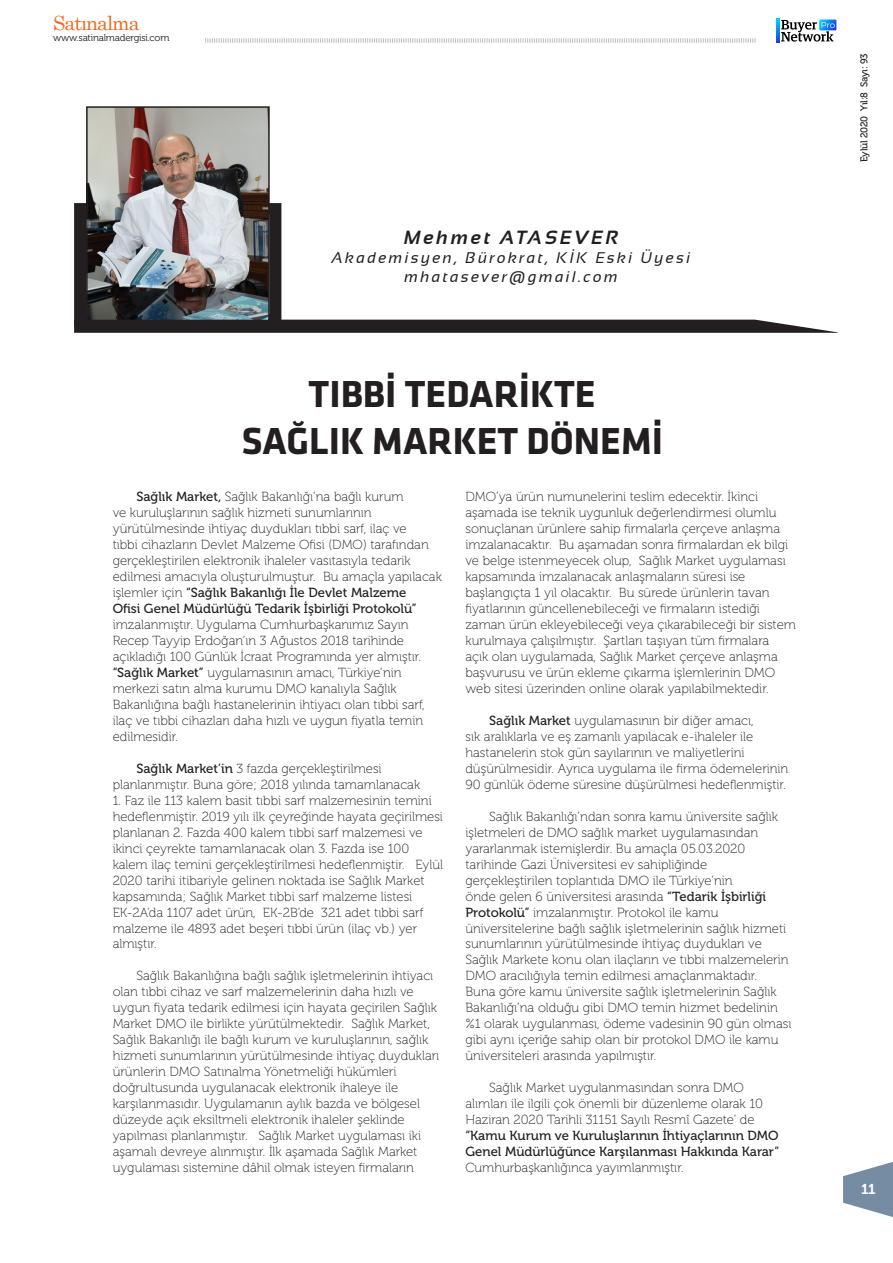
<style>
.page{position:relative;width:893px;height:1263px;background:#fff}
.page>*{position:absolute;margin:0;border:0;box-sizing:border-box;transform-origin:0 0}
.t1{font:700 39px/46.5px "Klavika";color:#231f20;text-align:center}
.t2{font:19.5px "Century";letter-spacing:-.05em;color:#f06822}
.Headline_Feature{font:italic 700 19.05px "Sansation";letter-spacing:.15em;color:#231f20}
.Headline_Feature-2{font:italic 15.45px/19px "Sansation";letter-spacing:.15em;color:#231f20;text-align:center}
.t3{font:14.25px "Museo 700";color:#fff}
.Body{font:13.2px/16px "Museo 100";color:#231f20}
.t4{font:9.9px "Museo 500";letter-spacing:-.02em;color:#231f20}
.t5{font:9.75px "Museo 300";letter-spacing:-.02em;color:#231f20}
.s1{font-family:"Museo 500"}
</style>
<div class="page">
<svg style="left:843px;top:1162px;width:50px;height:55px"></svg>
<svg style="left:205px;top:38px;width:551px;height:5px"></svg>
<svg style="left:781px;top:20px;width:55px;height:22px"></svg>
<svg style="left:777px;top:18px;width:2px;height:25px"></svg>
<svg style="left:74px;top:320px;width:764px;height:13px;background:#343031"></svg>
<div style="left:74px;top:203px;width:207px;height:124px;border:12px solid #231f20"></div>
<img style="left:89px;top:109px;width:178px;height:209px">
<div style="left:86px;top:106px;width:184px;height:215px;border:2px solid #231f20"></div>
<h2 class="t2" style="left:53px;top:6px;width:88px">Satınalma</h2>
<p class="t5" style="left:53px;top:32px;width:118px">www.satinalmadergisi.com</p>
<p class="Headline_Feature" style="left:404px;top:226px;width:216px">Mehmet ATASEVER</p>
<p class="Headline_Feature-2" style="left:332px;top:248px;width:360px">Akademisyen, Bürokrat, KİK Eski Üyesi mhatasever@gmail.com</p>
<p class="t1" style="left:241px;top:369px;width:423px">TIBBİ TEDARİKTE<br>SAĞLIK MARKET DÖNEMİ</p>
<p class="Body" style="left:113px;top:489px;width:331px;text-indent:24px"><span class="s1">Sağlık Market,</span> Sağlık Bakanlığı’na bağlı kurum<br>ve kuruluşlarının sağlık hizmeti sunumlarının yürütülmesinde ihtiyaç duydukları tıbbi sarf, ilaç ve<br>tıbbi cihazların Devlet Malzeme Ofisi (DMO) tarafından gerçekleştirilen elektronik ihaleler vasıtasıyla tedarik edilmesi amacıyla oluşturulmuştur. Bu amaçla yapılacak işlemler için <span class="s1">“Sağlık Bakanlığı İle Devlet Malzeme<br>Ofisi Genel Müdürlüğü Tedarik İşbirliği Protokolü” </span>imzalanmıştır. Uygulama Cumhurbaşkanımız Sayın Recep Tayyip Erdoğan’ın 3 Ağustos 2018 tarihinde açıkladığı 100 Günlük İcraat Programında yer almıştır. <span class="s1">“Sağlık Market”</span> uygulamasının amacı, Türkiye’nin merkezi satın alma kurumu DMO kanalıyla Sağlık Bakanlığına bağlı hastanelerinin ihtiyacı olan tıbbi sarf, ilaç ve tıbbi cihazları daha hızlı ve uygun fiyatla temin edilmesidir.</p>
<p class="Body" style="left:113px;top:760px;width:309px;text-indent:24px"><span class="s1">Sağlık Market’in</span> 3 fazda gerçekleştirilmesi planlanmıştır. Buna göre; 2018 yılında tamamlanacak</p>
<p class="Body" style="left:113px;top:792px;width:332px">1. Faz ile 113 kalem basit tıbbi sarf malzemesinin temini hedeflenmiştir. 2019 yılı ilk çeyreğinde hayata geçirilmesi planlanan 2. Fazda 400 kalem tıbbi sarf malzemesi ve ikinci çeyrekte tamamlanacak olan 3. Fazda ise 100 kalem ilaç temini gerçekleştirilmesi hedeflenmiştir. Eylül 2020 tarihi itibariyle gelinen noktada ise Sağlık Market kapsamında; Sağlık Market tıbbi sarf malzeme listesi EK-2A’da 1107 adet ürün, EK-2B’de 321 adet tıbbi sarf malzeme ile 4893 adet beşeri tıbbi ürün (ilaç vb.) yer almıştır.</p>
<p class="Body" style="left:113px;top:968px;width:328px;text-indent:24px">Sağlık Bakanlığına bağlı sağlık işletmelerinin ihtiyacı olan tıbbi cihaz ve sarf malzemelerinin daha hızlı ve uygun fiyata tedarik edilmesi için hayata geçirilen Sağlık Market DMO ile birlikte yürütülmektedir. Sağlık Market, Sağlık Bakanlığı ile bağlı kurum ve kuruluşlarının, sağlık hizmeti sunumlarının yürütülmesinde ihtiyaç duydukları ürünlerin DMO Satınalma Yönetmeliği hükümleri doğrultusunda uygulanacak elektronik ihaleye ile karşılanmasıdır. Uygulamanın aylık bazda ve bölgesel düzeyde açık eksiltmeli elektronik ihaleler şeklinde yapılması planlanmıştır. Sağlık Market uygulaması iki aşamalı devreye alınmıştır. İlk aşamada Sağlık Market uygulaması sistemine dâhil olmak isteyen firmaların</p>
<p class="Body" style="left:465px;top:489px;width:332px">DMO’ya ürün numunelerini teslim edecektir. İkinci aşamada ise teknik uygunluk değerlendirmesi olumlu sonuçlanan ürünlere sahip firmalarla çerçeve anlaşma imzalanacaktır. Bu aşamadan sonra firmalardan ek bilgi ve belge istenmeyecek olup, Sağlık Market uygulaması kapsamında imzalanacak anlaşmaların süresi ise başlangıçta 1 yıl olacaktır. Bu sürede ürünlerin tavan fiyatlarının güncellenebileceği ve firmaların istediği zaman ürün ekleyebileceği veya çıkarabileceği bir sistem kurulmaya çalışılmıştır. Şartları taşıyan tüm firmalara<br>açık olan uygulamada, Sağlık Market çerçeve anlaşma başvurusu ve ürün ekleme çıkarma işlemlerinin DMO web sitesi üzerinden online olarak yapılabilmektedir.</p>
<p class="Body" style="left:465px;top:712px;width:324px;text-indent:24px"><span class="s1">Sağlık Market</span> uygulamasının bir diğer amacı,<br>sık aralıklarla ve eş zamanlı yapılacak e-ihaleler ile hastanelerin stok gün sayılarının ve maliyetlerini düşürülmesidir. Ayrıca uygulama ile firma ödemelerinin 90 günlük ödeme süresine düşürülmesi hedeflenmiştir.</p>
<p class="Body" style="left:465px;top:808px;width:327px;text-indent:24px">Sağlık Bakanlığı’ndan sonra kamu üniversite sağlık işletmeleri de DMO sağlık market uygulamasından yararlanmak istemişlerdir. Bu amaçla 05.03.2020 tarihinde Gazi Üniversitesi ev sahipliğinde gerçekleştirilen toplantıda DMO ile Türkiye’nin<br>önde gelen 6 üniversitesi arasında <span class="s1">“Tedarik İşbirliği Protokolü”</span> imzalanmıştır. Protokol ile kamu üniversitelerine bağlı sağlık işletmelerinin sağlık hizmeti sunumlarının yürütülmesinde ihtiyaç duydukları ve Sağlık Markete konu olan ilaçların ve tıbbi malzemelerin DMO aracılığıyla temin edilmesi amaçlanmaktadır.<br>Buna göre kamu üniversite sağlık işletmelerinin Sağlık Bakanlığı’na olduğu gibi DMO temin hizmet bedelinin %1 olarak uygulanması, ödeme vadesinin 90 gün olması gibi aynı içeriğe sahip olan bir protokol DMO ile kamu üniversiteleri arasında yapılmıştır.</p>
<p class="Body" style="left:465px;top:1080px;width:315px;text-indent:24px">Sağlık Market uygulanmasından sonra DMO alımları ile ilgili çok önemli bir düzenleme olarak 10<br>Haziran 2020 Tarihli 31151 Sayılı Resmî Gazete’ de <span class="s1">“Kamu Kurum ve Kuruluşlarının İhtiyaçlarının DMO Genel Müdürlüğünce Karşılanması Hakkında Karar” </span>Cumhurbaşkanlığınca yayımlanmıştır.</p>
<p class="t4" style="left:859px;top:162px;width:110px;rotate:-90deg">Eylül 2020 Yıl:8 Sayı: 93</p>
<p class="t3" style="left:861px;top:1181px;width:16px">11</p>
</div>
